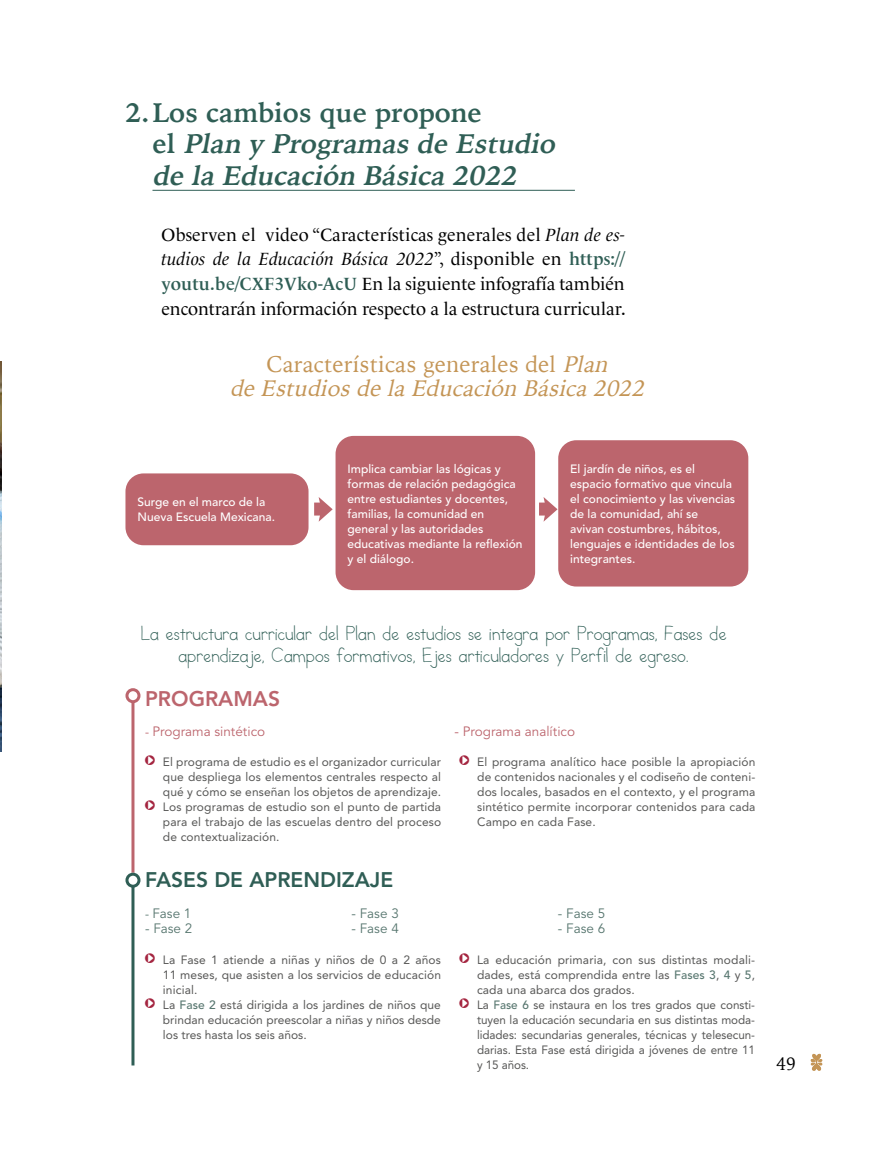
<style>
.page{position:relative;width:872px;height:1149px;background:#fff}
.page>*{position:absolute;margin:0;border:0;box-sizing:border-box;transform-origin:0 0}
.t1{font:italic 700 27px/31.5px "Iowan Old Style";color:#2f5e55}
.t2{font:italic 22.5px/24px "Iowan Old Style";color:#c49556;text-align:center}
.t3{font:800 21px "Avenir LT Std";color:#2f5e55}
.t4{font:800 21px "Avenir LT Std";color:#bc656d}
.t5{font:18px/24.8px "Le Monde Livre";color:#000;text-align:justify}
.t6{font:18px/21.6px "Abc Teacher";color:#2f5e55;text-align:center}
.t7{font:18px "Iowan Old Style";color:#000}
.t8{font:13.5px "Avenir LT Std";color:#bc656d}
.t9{font:13.5px "Avenir LT Std";color:#57766f}
.t10{font:12px/15px "Avenir LT Std";letter-spacing:.01em;color:#575756;text-align:justify}
.t11{font:500 12px/15px "Avenir LT Std";color:#fff}
.s1{font-style:normal}
.s2{font-style:italic}
.s3{font-weight:600;color:#2f5e55}
.s4{font-size:12px}
.s5{font-family:"KG Arrows";font-size:18px;color:#a42540}
.s6{font-weight:500;color:#57766f}
</style>
<div class="page">
<svg style="left:810px;top:1053px;width:12px;height:17px"></svg>
<img style="left:0;top:361px;width:1px;height:390px">
<hr style="left:152px;top:190px;width:423px;height:1px;background:#2f5e55">
<div style="left:125px;top:473px;width:183px;height:72px;background:#bc656d;border-radius:18px"></div>
<div style="left:335px;top:436px;width:200px;height:154px;background:#bc656d;border-radius:18px"></div>
<div style="left:558px;top:440px;width:190px;height:146px;background:#bc656d;border-radius:18px"></div>
<svg style="left:314px;top:497px;width:19px;height:24px"></svg>
<svg style="left:539px;top:497px;width:18px;height:24px"></svg>
<hr style="left:131px;top:701px;width:3px;height:171px;background:#bc656d">
<div style="left:125px;top:688px;width:15px;height:15px;border:3px solid #bc656d;border-radius:50%"></div>
<hr style="left:131px;top:885px;width:3px;height:180px;background:#2f5e55">
<div style="left:125px;top:872px;width:15px;height:15px;border:3px solid #2f5e55;border-radius:50%"></div>
<h1 class="t1" style="left:152px;top:95px;width:412px;text-indent:-27px"><span class="s1">2.Los cambios que propone<br>e l</span> Plan yProgramasdeEstudio delaEducación Básica2022</h1>
<p class="t5" style="left:161px;top:222px;width:465px">Observen el video “Características generales del <span class="s2">Plan de es&shy;tudios de la Educación Básica 2022</span>”, disponible en <span class="s3">https:// youtu.be/CXF3Vko-AcU</span> En la siguiente infografía también encontrarán información respecto a la estructura curricular.</p>
<h2 class="t2" style="left:230px;top:350px;width:423px"><span class="s1">Características generales del</span> Plan deEstudiosdelaEducaciónBásica2022</h2>
<p class="t11" style="left:137px;top:495px;width:139px">Surge en el marco de la<br>Nueva Escuela Mexicana.</p>
<p class="t11" style="left:347px;top:461px;width:176px">Implica cambiar las lógicas y formas de relación pedagógica entre estudiantes y docentes, familias, la comunidad en general y las autoridades educativas mediante la reflexión y el diálogo.</p>
<p class="t11" style="left:570px;top:461px;width:167px">El jardín de niños, es el espacio formativo que vincula el conocimiento y las vivencias de la comunidad, ahí se<br>avivan costumbres, hábitos, lenguajes e identidades de los integrantes.</p>
<h3 class="t6" style="left:141px;top:623px;width:587px">La estructura curricular del Plan de estudios se integra por Programas, Fases de aprendizaje, Campos formativos, Ejes articuladores y Perfil de egreso.</h3>
<h3 class="t4" style="left:145px;top:685px;width:136px">PROGRAMAS</h3>
<p class="t8" style="left:145px;top:723px;width:122px"><span class="s4">-</span> Programa sintético</p>
<p class="t8" style="left:454px;top:723px;width:122px">- Programa analítico</p>
<p class="t10" style="left:145px;top:754px;width:298px"><span class="s5">y</span> El programa de estudio es el organizador curricular</p>
<p class="t10" style="left:163px;top:769px;width:280px">que despliega los elementos centrales respecto al</p>
<p class="t10" style="left:163px;top:784px;width:280px">qué y cómo se enseñan los objetos de aprendizaje.</p>
<p class="t10" style="left:145px;top:799px;width:298px"><span class="s5">y</span> Los programas de estudio son el punto de partida</p>
<p class="t10" style="left:163px;top:814px;width:280px">para el trabajo de las escuelas dentro del proceso</p>
<p class="t10" style="left:163px;top:829px;width:118px">de contextualización.</p>
<h3 class="t3" style="left:145px;top:866px;width:250px">FASES DE APRENDIZAJE</h3>
<p class="t9" style="left:145px;top:904px;width:48px"><span class="s4">-</span> Fase 1</p>
<p class="t9" style="left:145px;top:920px;width:49px">- Fase 2</p>
<p class="t9" style="left:351px;top:904px;width:49px">- Fase 3</p>
<p class="t9" style="left:351px;top:920px;width:49px">- Fase 4</p>
<p class="t10" style="left:145px;top:951px;width:297px"><span class="s5">y</span> La Fase 1 atiende a niñas y niños de 0 a 2 años</p>
<p class="t10" style="left:163px;top:966px;width:279px">11 meses, que asisten a los servicios de educación</p>
<p class="t10" style="left:163px;top:981px;width:36px">inicial.</p>
<p class="t10" style="left:145px;top:996px;width:297px"><span class="s5">y</span> La <span class="s6">Fase 2</span> está dirigida a los jardines de niños que</p>
<p class="t10" style="left:163px;top:1011px;width:279px">brindan educación preescolar a niñas y niños desde</p>
<p class="t10" style="left:163px;top:1026px;width:145px">los tres hasta los seis años.</p>
<p class="t10" style="left:477px;top:754px;width:280px;text-indent:-18px"><span class="s5">y</span> El programa analítico hace posible la apropiación de contenidos nacionales y el codiseño de conteni&shy;dos locales, basados en el contexto, y el programa sintético permite incorporar contenidos para cada Campo en cada Fase.</p>
<p class="t9" style="left:558px;top:904px;width:49px">- Fase 5</p>
<p class="t9" style="left:558px;top:920px;width:49px">- Fase 6</p>
<p class="t10" style="left:459px;top:951px;width:297px"><span class="s5">y</span> La educación primaria, con sus distintas modali-</p>
<p class="t10" style="left:477px;top:966px;width:279px">dades, está comprendida entre las <span class="s6">Fases 3</span>, <span class="s6">4</span> y <span class="s6">5</span>,</p>
<p class="t10" style="left:477px;top:981px;width:159px">cada una abarca dos grados.</p>
<p class="t10" style="left:459px;top:996px;width:297px"><span class="s5">y</span> La <span class="s6">Fase 6</span> se instaura en los tres grados que consti-</p>
<p class="t10" style="left:477px;top:1011px;width:279px">tuyen la educación secundaria en sus distintas moda-</p>
<p class="t10" style="left:477px;top:1026px;width:279px">lidades: secundarias generales, técnicas y telesecun-</p>
<p class="t10" style="left:477px;top:1041px;width:279px">darias. Esta Fase está dirigida a jóvenes de entre 11</p>
<p class="t10" style="left:477px;top:1056px;width:54px">y 15 años.</p>
<h3 class="t7" style="left:776px;top:1047px;width:22px">49</h3>
</div>
